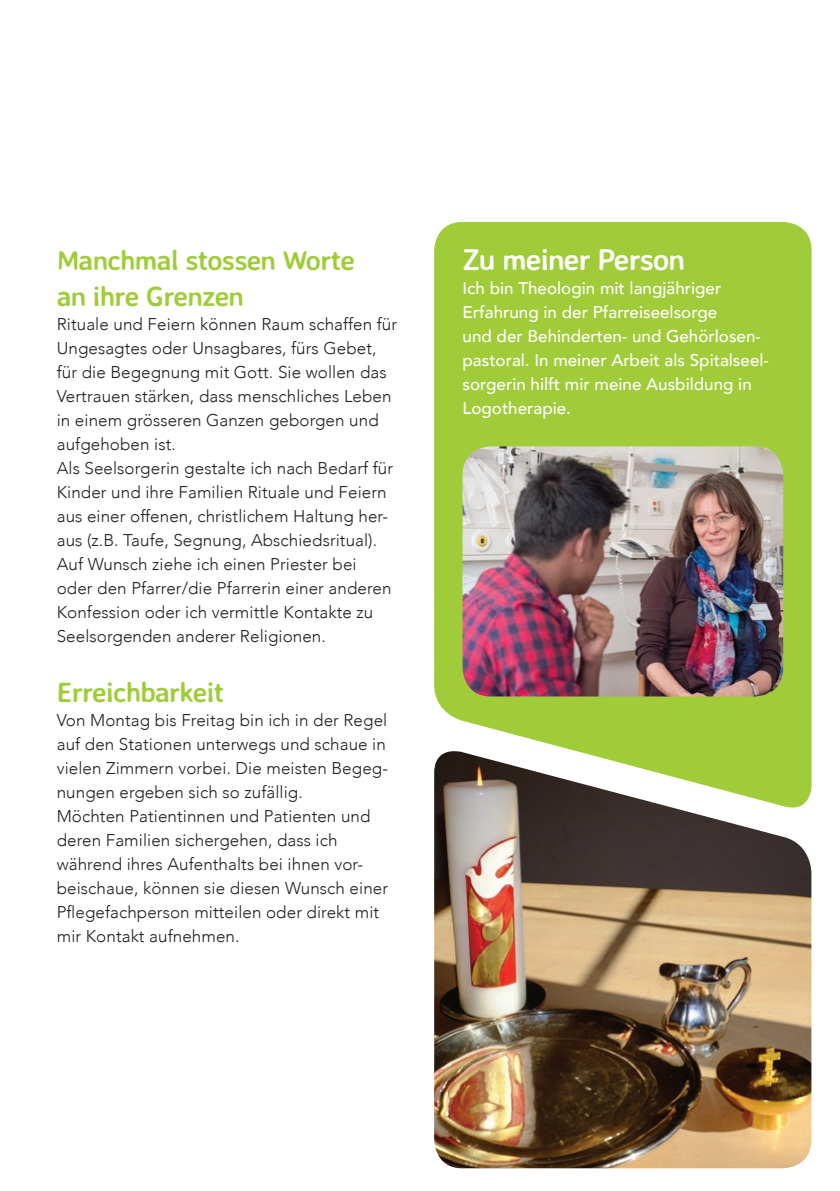
<style>
.page{position:relative;width:840px;height:1191px;background:#fff}
.page>*{position:absolute;margin:0;border:0;box-sizing:border-box;transform-origin:0 0}
.t1{font:700 30px "Averia Sans Libre";letter-spacing:-.03em;color:#fff}
.t2{font:700 28px/36px "Averia Sans Libre";letter-spacing:-.03em;color:#a1cc3a}
.t3{font:300 17px/24px "Avenir";letter-spacing:.005em;color:#231f20}
.t4{font:500 17px/24px "Avenir";color:#fff}
</style>
<div class="page">
<svg style="left:434px;top:222px;width:377px;height:529px;fill:#a1cc3a"></svg>
<img style="left:434px;top:751px;width:377px;height:417px">
<img style="left:462px;top:446px;width:320px;height:250px">
<h2 class="t2" style="left:57px;top:241px;width:300px">Manchmal stossen Worte an ihre Grenzen</h2>
<p class="t3" style="left:57px;top:312px;width:341px">Rituale und Feiern können Raum schaffen für Ungesagtes oder Unsagbares, fürs Gebet, für die Begegnung mit Gott. Sie wollen das Vertrauen stärken, dass menschliches Leben in einem grösseren Ganzen geborgen und aufgehoben ist.<br>Als Seelsorgerin gestalte ich nach Bedarf für Kinder und ihre Familien Rituale und Feiern aus einer offenen, christlichem Haltung her&shy;aus (z.B. Taufe, Segnung, Abschiedsritual).<br>Auf Wunsch ziehe ich einen Priester bei<br>oder den Pfarrer/die Pfarrerin einer anderen Konfession oder ich vermittle Kontakte zu Seelsorgenden anderer Religionen.</p>
<h2 class="t2" style="left:57px;top:673px;width:169px">Erreichbarkeit</h2>
<p class="t3" style="left:57px;top:708px;width:332px">Von Montag bis Freitag bin ich in der Regel auf den Stationen unterwegs und schaue in vielen Zimmern vorbei. Die meisten Begeg&shy;nungen ergeben sich so zufällig.<br>Möchten Patientinnen und Patienten und deren Familien sichergehen, dass ich während ihres Aufenthalts bei ihnen vor&shy;beischaue, können sie diesen Wunsch einer Pflegefachperson mitteilen oder direkt mit mir Kontakt aufnehmen.</p>
<h1 class="t1" style="left:462px;top:240px;width:224px">Zu meiner Person</h1>
<p class="t4" style="left:462px;top:275px;width:308px">Ich bin Theologin mit langjähriger Erfahrung in der Pfarreiseelsorge<br>und der Behinderten- und Gehörlosen&shy;pastoral. In meiner Arbeit als Spitalseel&shy;sorgerin hilft mir meine Ausbildung in Logotherapie.</p>
</div>
